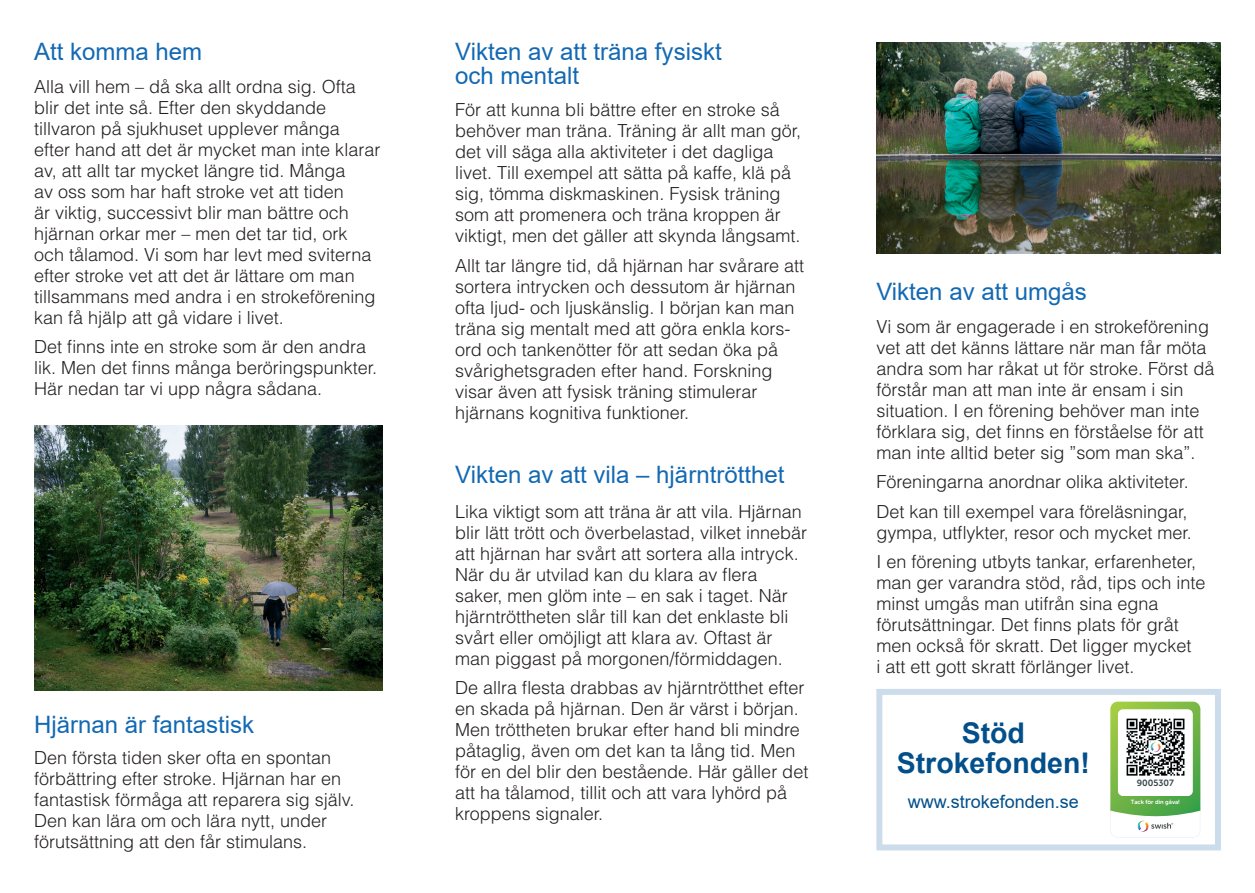
<style>
.page{position:relative;width:1255px;height:893px;background:#fff}
.page>*{position:absolute;margin:0;border:0;box-sizing:border-box;transform-origin:0 0}
.t1{font:700 28.5px/30px "Arial";color:#024f8a;text-align:center}
.t2{font:24px/24px "Arial";color:#1369b3}
.t3{font:300 18px/21px "Helvetica LT Std";color:#231f20}
.t4{font:18px "Arial";color:#024f8a}
.t5{font:9px "Museo Sans Rounded 700";color:#39474b}
.t6{font:6px "Museo Sans Rounded 700";color:#fff}
</style>
<div class="page">
<img style="left:34px;top:425px;width:349px;height:266px">
<img style="left:876px;top:43px;width:344px;height:211px">
<div style="left:876px;top:689px;width:344px;height:161px;border:6px solid #cddcea"></div>
<svg style="left:1110px;top:702px;width:90px;height:136px"></svg>
<div style="left:1117px;top:709px;width:75px;height:87px;background:#fff;border-radius:5px"></div>
<img style="left:1126px;top:718px;width:58px;height:58px">
<h2 class="t2" style="left:34px;top:39px;width:170px">Att komma hem</h2>
<p class="t3" style="left:34px;top:76px;width:348px">Alla vill hem – då ska allt ordna sig. Ofta blir det inte så. Efter den skyddande tillvaron på sjukhuset upplever många efter hand att det är mycket man inte klarar av, att allt tar mycket längre tid. Många<br>av oss som har haft stroke vet att tiden<br>är viktig, successivt blir man bättre och hjärnan orkar mer – men det tar tid, ork och tålamod. Vi som har levt med sviterna efter stroke vet att det är lättare om man tillsammans med andra i en strokeförening kan få hjälp att gå vidare i livet.</p>
<p class="t3" style="left:34px;top:336px;width:345px">Det finns inte en stroke som är den andra lik. Men det finns många beröringspunkter.<br>Här nedan tar vi upp några sådana.</p>
<h2 class="t2" style="left:34px;top:713px;width:222px">Hjärnan är fantastisk</h2>
<p class="t3" style="left:34px;top:747px;width:322px">Den första tiden sker ofta en spontan förbättring efter stroke. Hjärnan har en fantastisk förmåga att reparera sig själv.<br>Den kan lära om och lära nytt, under förutsättning att den får stimulans.</p>
<h2 class="t2" style="left:455px;top:39px;width:268px">Vikten av att träna fysiskt och mentalt</h2>
<p class="t3" style="left:455px;top:99px;width:347px">För att kunna bli bättre efter en stroke så behöver man träna. Träning är allt man gör, det vill säga alla aktiviteter i det dagliga livet. Till exempel att sätta på kaffe, klä på sig, tömma diskmaskinen. Fysisk träning som att promenera och träna kroppen är viktigt, men det gäller att skynda långsamt.</p>
<p class="t3" style="left:455px;top:255px;width:350px">Allt tar längre tid, då hjärnan har svårare att sortera intrycken och dessutom är hjärnan ofta ljud- och ljuskänslig. I början kan man träna sig mentalt med att göra enkla kors&shy;ord och tankenötter för att sedan öka på svårighetsgraden efter hand. Forskning visar även att fysisk träning stimulerar hjärnans kognitiva funktioner.</p>
<h2 class="t2" style="left:455px;top:463px;width:331px">Vikten av att vila – hjärntrötthet</h2>
<p class="t3" style="left:455px;top:500px;width:353px">Lika viktigt som att träna är att vila. Hjärnan blir lätt trött och överbelastad, vilket innebär att hjärnan har svårt att sortera alla intryck.<br>När du är utvilad kan du klara av flera saker, men glöm inte – en sak i taget. När hjärntröttheten slår till kan det enklaste bli svårt eller omöjligt att klara av. Oftast är man piggast på morgonen/förmiddagen.</p>
<p class="t3" style="left:455px;top:677px;width:354px">De allra flesta drabbas av hjärntrötthet efter en skada på hjärnan. Den är värst i början.<br>Men tröttheten brukar efter hand bli mindre påtaglig, även om det kan ta lång tid. Men för en del blir den bestående. Här gäller det att ha tålamod, tillit och att vara lyhörd på kroppens signaler.</p>
<h2 class="t2" style="left:876px;top:280px;width:212px">Vikten av att umgås</h2>
<p class="t3" style="left:876px;top:316px;width:339px">Vi som är engagerade i en strokeförening vet att det känns lättare när man får möta andra som har råkat ut för stroke. Först då förstår man att man inte är ensam i sin situation. I en förening behöver man inte förklara sig, det finns en förståelse för att man inte alltid beter sig ”som man ska”.</p>
<p class="t3" style="left:876px;top:467px;width:314px;line-height:29.5px">Föreningarna anordnar olika aktiviteter.<br>Det kan till exempel vara föreläsningar,</p>
<p class="t3" style="left:876px;top:517px;width:321px;line-height:29.5px">gympa, utflykter, resor och mycket mer.<br>I en förening utbyts tankar, erfarenheter,</p>
<p class="t3" style="left:876px;top:572px;width:331px">man ger varandra stöd, råd, tips och inte minst umgås man utifrån sina egna förutsättningar. Det finns plats för gråt men också för skratt. Det ligger mycket<br>i att ett gott skratt förlänger livet.</p>
<h1 class="t1" style="left:896px;top:719px;width:195px">Stöd<br>Strokefonden!</h1>
<p class="t4" style="left:907px;top:790px;width:173px">www.strokefonden.se</p>
<p class="t5" style="left:1136px;top:778px;width:39px">9005307</p>
<p class="t6" style="left:1130px;top:799px;width:51px">Tack för din gåva!</p>
</div>
